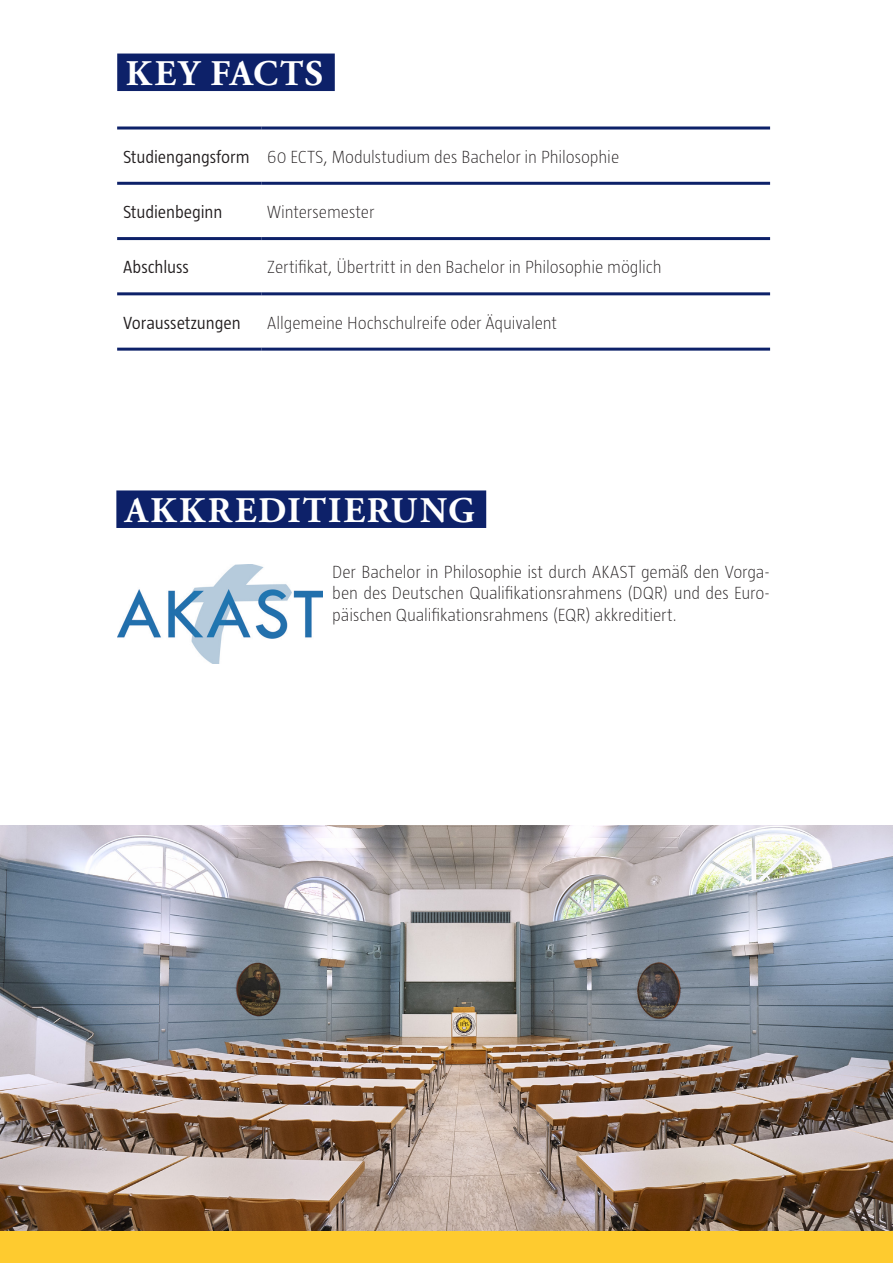
<style>
.page{position:relative;width:893px;height:1263px;background:#fff}
.page>*{position:absolute;margin:0;border:0;box-sizing:border-box;transform-origin:0 0}
.Titelschrift_3{font:700 36px "Adobe Garamond Pro";letter-spacing:.06em;color:#fff}
.Fließtext_TAZ{font:200 18px/21.6px "Taz";letter-spacing:-.005em;color:#231f20;text-align:justify}
.Fließtext_TAZ-2{font:300 18px "Taz";letter-spacing:-.005em;color:#231f20}
</style>
<div class="page">
<div style="left:117px;top:54px;width:218px;height:37px;background:#0d2169"></div>
<hr style="left:117px;top:126px;width:144px;height:3px;background:#0d2169">
<hr style="left:261px;top:126px;width:509px;height:3px;background:#0d2169">
<hr style="left:117px;top:182px;width:144px;height:3px;background:#0d2169">
<hr style="left:261px;top:182px;width:509px;height:3px;background:#0d2169">
<hr style="left:117px;top:237px;width:144px;height:3px;background:#0d2169">
<hr style="left:261px;top:237px;width:509px;height:3px;background:#0d2169">
<hr style="left:117px;top:292px;width:144px;height:3px;background:#0d2169">
<hr style="left:261px;top:292px;width:509px;height:3px;background:#0d2169">
<hr style="left:117px;top:348px;width:144px;height:3px;background:#0d2169">
<hr style="left:261px;top:348px;width:509px;height:3px;background:#0d2169">
<img style="left:0;top:825px;width:893px;height:406px">
<div style="left:116px;top:490px;width:370px;height:38px;background:#0d2169"></div>
<div style="left:0;top:1231px;width:893px;height:32px;background:#fecb2f"></div>
<img style="left:117px;top:564px;width:205px;height:99px">
<p class="Titelschrift_3" style="left:126px;top:53px;width:199px">KEY FACTS</p>
<p class="Fließtext_TAZ-2" style="left:123px;top:147px;width:128px">Studiengangsform</p>
<p class="Fließtext_TAZ" style="left:267px;top:146px;width:353px">60 ECTS, Modulstudium des Bachelor in Philosophie</p>
<p class="Fließtext_TAZ-2" style="left:123px;top:202px;width:101px">Studienbeginn</p>
<p class="Fließtext_TAZ" style="left:267px;top:201px;width:109px">Wintersemester</p>
<p class="Fließtext_TAZ-2" style="left:123px;top:257px;width:67px">Abschluss</p>
<p class="Fließtext_TAZ" style="left:267px;top:256px;width:396px">Zertifikat, Übertritt in den Bachelor in Philosophie möglich</p>
<p class="Fließtext_TAZ-2" style="left:123px;top:312px;width:119px">Voraussetzungen</p>
<p class="Fließtext_TAZ" style="left:267px;top:312px;width:291px">Allgemeine Hochschulreife oder Äquivalent</p>
<p class="Titelschrift_3" style="left:125px;top:490px;width:351px">AKKREDITIERUNG</p>
<p class="Fließtext_TAZ" style="left:332px;top:561px;width:438px">Der Bachelor in Philosophie ist durch AKAST gemäß den Vorga&shy;ben des Deutschen Qualifikationsrahmens (DQR) und des Euro&shy;päischen Qualifikationsrahmens (EQR) akkreditiert.</p>
</div>
